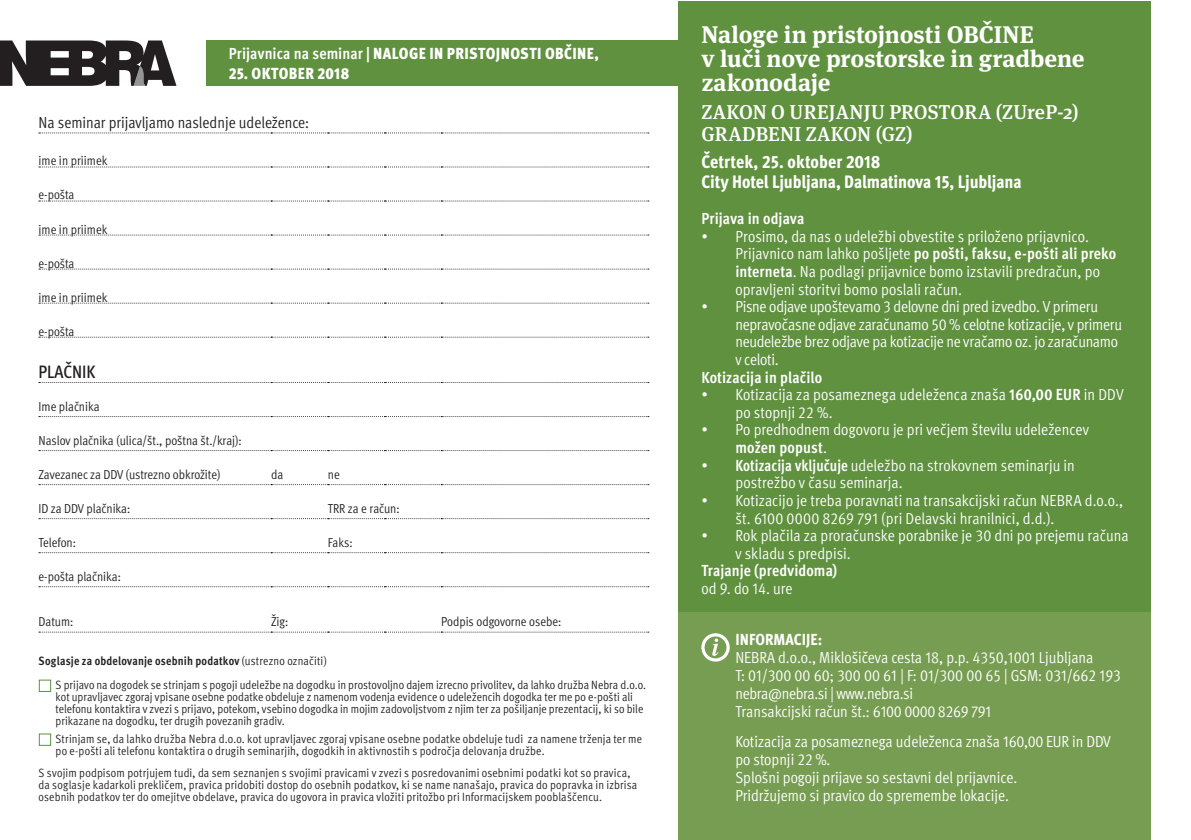
<style>
.page{position:relative;width:1191px;height:840px;background:#fff}
.page>*{position:absolute;margin:0;border:0;box-sizing:border-box;transform-origin:0 0}
.t1{font:700 24px/24px "Meta Serif Pro";letter-spacing:-.005em;color:#fff}
.t2{font:500 20px/22px "Meta Serif Pro";letter-spacing:.01em;color:#fff}
.t3{font:800 condensed 18px/20px "Meta Pro";letter-spacing:-.005em;color:#fff}
.t4{font:500 condensed 18px "Meta Pro";color:#231f20}
.t5{font:16px/17.6px "Meta Pro Cond Norm";color:#fff}
.t6{font:700 condensed 16px "Meta Pro";letter-spacing:.005em;color:#fff}
.t7{font:900 condensed 16px "Meta Pro";letter-spacing:.025em;color:#fff}
.t8{font:16px "Meta Pro Cond Norm";color:#231f20}
.t9{font:800 condensed 16px "Meta Pro";letter-spacing:.005em;color:#fff}
.t10{font:13px "Meta Pro Cond Norm";letter-spacing:-.005em;color:#231f20}
.t11{font:12px/12px "Meta Pro Cond Norm";letter-spacing:.01em;color:#231f20}
.t12{font:700 condensed 12px "Meta Pro";letter-spacing:.015em;color:#231f20}
.s1{font-weight:700}
.s2{font-family:"Meta Pro Cond Norm";font-weight:400;font-stretch:normal}
.s3{font-family:"Meta Pro";font-weight:700;font-stretch:condensed}
</style>
<div class="page">
<div style="left:206px;top:40px;width:472px;height:46px;background:#60913f"></div>
<div style="left:678px;top:1px;width:473px;height:611px;background:#60913f"></div>
<div style="left:678px;top:612px;width:473px;height:228px;background:#779d52"></div>
<svg style="left:39px;top:166px;width:609px;height:422px"></svg>
<svg style="left:39px;top:133px;width:610px;height:1px"></svg>
<svg style="left:39px;top:167px;width:610px;height:1px"></svg>
<svg style="left:39px;top:235px;width:610px;height:1px"></svg>
<svg style="left:39px;top:269px;width:610px;height:1px"></svg>
<svg style="left:39px;top:303px;width:610px;height:1px"></svg>
<svg style="left:39px;top:337px;width:610px;height:1px"></svg>
<svg style="left:39px;top:416px;width:610px;height:1px"></svg>
<svg style="left:39px;top:382px;width:610px;height:1px"></svg>
<svg style="left:39px;top:201px;width:610px;height:1px"></svg>
<svg style="left:39px;top:631px;width:610px;height:1px"></svg>
<svg style="left:39px;top:450px;width:610px;height:1px"></svg>
<svg style="left:39px;top:484px;width:610px;height:1px"></svg>
<svg style="left:39px;top:518px;width:610px;height:1px"></svg>
<svg style="left:39px;top:552px;width:610px;height:1px"></svg>
<svg style="left:39px;top:586px;width:610px;height:1px"></svg>
<svg style="left:701px;top:633px;width:28px;height:28px"></svg>
<svg style="left:0;top:40px;width:176px;height:46px"></svg>
<div style="left:39px;top:679px;width:12px;height:13px;border:1px solid #60913f"></div>
<div style="left:39px;top:733px;width:12px;height:12px;border:1px solid #60913f"></div>
<p class="t7" style="left:229px;top:41px;width:372px"><span class="s1">Prijavnica na seminar |</span> NALOGE IN PRISTOJNOSTI OBČINE,</p>
<p class="t7" style="left:229px;top:61px;width:122px">25. OKTOBER 2018</p>
<p class="t8" style="left:39px;top:111px;width:272px">Na seminar prijavljamo naslednje udeležence:</p>
<p class="t10" style="left:39px;top:151px;width:70px">ime in priimek</p>
<p class="t10" style="left:39px;top:185px;width:37px">-e pošta</p>
<p class="t10" style="left:39px;top:219px;width:70px">ime in priimek</p>
<p class="t10" style="left:39px;top:253px;width:37px">-e pošta</p>
<p class="t10" style="left:39px;top:288px;width:70px">ime in priimek</p>
<p class="t10" style="left:39px;top:322px;width:37px">-e pošta</p>
<p class="t4" style="left:39px;top:358px;width:58px">PLAČNIK</p>
<p class="t10" style="left:39px;top:397px;width:63px">Ime plačnika</p>
<p class="t10" style="left:39px;top:431px;width:205px">Naslov plačnika (ulica/št., poštna št./kraj :(</p>
<p class="t10" style="left:39px;top:465px;width:183px">Zavezanec za DDV (ustrezno obkrožite)</p>
<p class="t10" style="left:271px;top:465px;width:14px">da</p>
<p class="t10" style="left:328px;top:465px;width:13px">ne</p>
<p class="t10" style="left:39px;top:499px;width:93px">ID za DDV plačnika:</p>
<p class="t10" style="left:328px;top:499px;width:73px">TRR za e račun:</p>
<p class="t10" style="left:39px;top:533px;width:39px">Telefon:</p>
<p class="t10" style="left:39px;top:567px;width:84px">-e pošta plačnika:</p>
<p class="t10" style="left:328px;top:533px;width:26px">Faks:</p>
<p class="t10" style="left:39px;top:612px;width:36px">Datum:</p>
<p class="t10" style="left:271px;top:612px;width:19px">Žig:</p>
<p class="t10" style="left:441px;top:612px;width:121px">Podpis odgovorne osebe:</p>
<p class="t12" style="left:39px;top:651px;width:289px">Soglasje za obdelovanje osebnih podatkov <span class="s2">(ustrezno označiti(</span></p>
<p class="t11" style="left:56px;top:678px;width:592px">S prijavo na dogodek se strinjam s pogoji udeležbe na dogodku in prostovoljno dajem izrecno privolitev, da lahko družba N e b r a .o.o.d kot upravljavec zgoraj vpisane osebne podatke obdeluje z namenom vodenja evidence o udeležencih dogodka ter me po -e pošti ali telefonu kontaktira v zvezi s prijavo, potekom, vsebino dogodka in mojim zadovoljstvom z njim ter za pošiljanje prezentacij, ki so bile prikazane na dogodku, ter drugih povezanih gradiv.</p>
<p class="t11" style="left:56px;top:731px;width:588px">Strinjam se, da lahko družba Nebra .o.o.d kot upravljavec zgoraj vpisane osebne podatke obdeluje tudi za namene trženja ter me po -e pošti ali telefonu kontaktira o drugih seminarjih, dogodkih in aktivnostih s področja delovanja družbe.</p>
<p class="t11" style="left:39px;top:765px;width:600px">S svojim podpisom potrjujem tudi, da sem seznanjen s svojimi pravicami v zvezi s posredovanimi osebnimi podatki kot so pravica, da soglasje kadarkoli prekličem, pravica pridobiti dostop do osebnih podatkov, ki se name nanašajo, pravica do popravka in izbrisa osebnih podatkov ter do omejitve obdelave, pravica do ugovora in pravica vložiti pritožbo pri Informacijskem pooblaščencu.</p>
<h1 class="t1" style="left:701px;top:20px;width:385px">Naloge in pristojnosti OBČINE<br>v luči nove prostorske in gradbene zakonodaje</h1>
<p class="t2" style="left:701px;top:99px;width:379px">ZAKON O UREJANJU PROSTORA (ZUreP-2(<br>GRADBENI ZAKON (GZ(</p>
<p class="t3" style="left:701px;top:151px;width:322px">Četrtek, 25. oktober 2018<br>City Hotel Ljubljana, Dalmatinova 15, Ljubljana</p>
<p class="t6" style="left:701px;top:206px;width:104px">Prijava in odjava</p>
<p class="t5" style="left:735px;top:226px;width:355px">Prosimo, da nas o udeležbi obvestite s priloženo prijavnico.</p>
<p class="t5" style="left:701px;top:226px;width:8px">•</p>
<p class="t5" style="left:701px;top:297px;width:8px">•</p>
<p class="t6" style="left:735px;top:241px;width:382px"><span class="s2">Prijavnico nam lahko pošljete</span> po pošti, faksu -e, pošti ali preko</p>
<p class="t5" style="left:735px;top:261px;width:366px"><span class="s3">interneta</span>. Na podlagi prijavnice bomo izstavili predračun, po opravljeni storitvi bomo poslali račun.<br>Pisne odjave upoštevamo 3 delovne dni pred izvedbo V. primeru</p>
<p class="t5" style="left:735px;top:314px;width:388px">nepravočasne odjave zaračunamo 50 % celotne kotizacije v, primeru neudeležbe brez odjave pa kotizacije ne vračamo oz jo. zaračunamo v celoti.</p>
<p class="t6" style="left:701px;top:365px;width:122px">Kotizacija in plačilo</p>
<p class="t5" style="left:735px;top:385px;width:390px">Kotizacija za posameznega udeleženca znaša <span class="s3">160,00 EUR</span> in DDV</p>
<p class="t5" style="left:701px;top:385px;width:8px">•</p>
<p class="t5" style="left:701px;top:420px;width:8px">•</p>
<p class="t5" style="left:701px;top:455px;width:8px">•</p>
<p class="t5" style="left:701px;top:490px;width:8px">•</p>
<p class="t5" style="left:701px;top:525px;width:8px">•</p>
<p class="t5" style="left:735px;top:402px;width:355px">po stopnji 22 %.<br>Po predhodnem dogovoru je pri večjem številu udeležencev</p>
<p class="t6" style="left:735px;top:435px;width:93px">možen popust<span class="s2">.</span></p>
<p class="t5" style="left:735px;top:455px;width:341px"><span class="s3">Kotizacija vključuje</span> udeležbo na strokovnem seminarju in</p>
<p class="t5" style="left:735px;top:473px;width:389px">postrežbo v času seminarja.<br>Kotizacijo je treba poravnati na transakcijski račun NEBRA o.o.d . ,</p>
<p class="t5" style="left:735px;top:508px;width:395px">št. 6100 0000 8269 791 (pri Delavski hranilnici . ( .d.d,<br>Rok plačila za proračunske porabnike je 30 dni po prejemu računa</p>
<p class="t5" style="left:735px;top:543px;width:117px">v skladu s predpisi.</p>
<p class="t6" style="left:701px;top:558px;width:137px">Trajanje (predvidoma(</p>
<p class="t5" style="left:701px;top:578px;width:93px">od 9. do 14. ure</p>
<p class="t9" style="left:735px;top:627px;width:88px">INFORMACIJE:</p>
<p class="t5" style="left:735px;top:647px;width:387px">NEBRA o.o.d ., Miklošičeva cesta 18, .p.p 4350,1001 Ljubljana<br>:T 01/300 00 60; 300 00 61 | :F 01/300 00 65 | GSM: 031/662 193 nebra@nebra.si | www.nebra.si<br>Transakcijski račun št.: 6100 0000 8269 791</p>
<p class="t5" style="left:735px;top:731px;width:377px">Kotizacija za posameznega udeleženca znaša 160,00 EUR in DDV po stopnji 22 %.<br>Splošni pogoji prijave so sestavni del prijavnice.<br>Pridržujemo si pravico do spremembe lokacije.</p>
</div>
